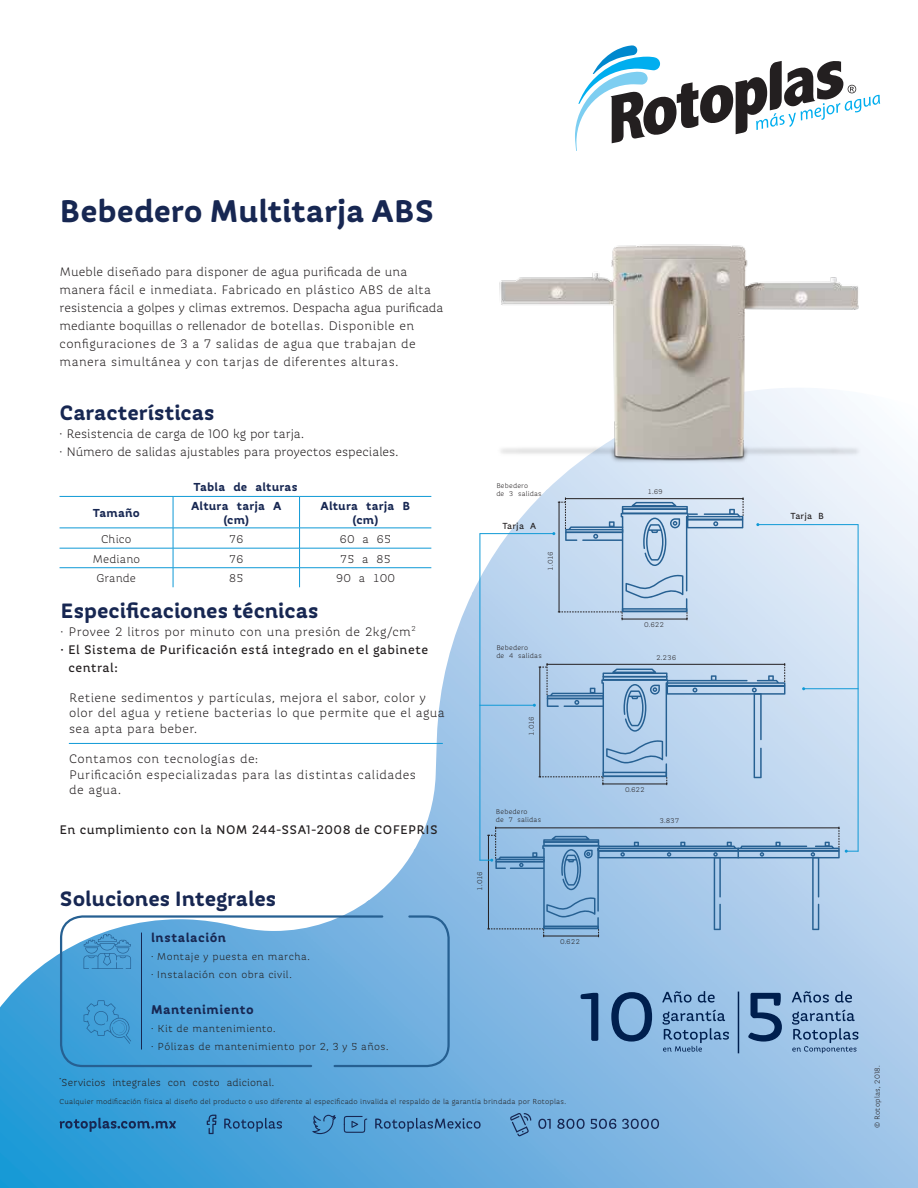
<style>
.page{position:relative;width:918px;height:1188px;background:#fff}
.page>*{position:absolute;margin:0;border:0;box-sizing:border-box;transform-origin:0 0}
.t1{font:700 31.5px "Rotoplas";letter-spacing:-.005em;color:#172752}
.t2{font:700 21px "Rotoplas";letter-spacing:-.005em;color:#172752}
.t3{font:300 12.75px/18px "Rotoplas";letter-spacing:.03em;color:#231f20}
.t4{font:12.75px "Rotoplas";letter-spacing:.035em;color:#231f20}
.t5{font:300 12.75px/18px "Rotoplas";letter-spacing:.005em;color:#231f20}
.t6{font:700 12.75px "Rotoplas";letter-spacing:.035em;color:#172752}
.t7{font:700 11.7px/14.1px "Rotoplas";letter-spacing:.015em;color:#172752;text-align:center}
.t8{font:300 11.7px "Rotoplas";letter-spacing:.01em;color:#231f20}
.t9{font:300 10.5px/18px "Rotoplas";letter-spacing:.04em;color:#231f20}
.t10{font:300 10.5px "Rotoplas";letter-spacing:.02em;color:#231f20}
.t11{font:9px "Rotoplas";letter-spacing:.02em;color:#231f20}
.t12{font:300 7.5px "Rotoplas";letter-spacing:.025em;color:#231f20}
.t13{font:300 7.05px/8.6px "Rotoplas";letter-spacing:.025em;color:#231f20}
</style>
<div class="page">
<img style="left:0;top:953px;width:918px;height:235px">
<img style="left:366px;top:850px;width:552px;height:52px">
<img style="left:414px;top:594px;width:504px;height:257px">
<img style="left:472px;top:492px;width:446px;height:102px">
<svg style="left:575px;top:45px;width:305px;height:106px"></svg>
<img style="left:490px;top:244px;width:390px;height:262px">
<svg style="left:344px;top:1116px;width:23px;height:17px"></svg>
<svg style="left:375px;top:1118px;width:106px;height:14px"></svg>
<svg style="left:312px;top:1115px;width:24px;height:19px"></svg>
<svg style="left:224px;top:1118px;width:58px;height:14px"></svg>
<svg style="left:207px;top:1115px;width:9px;height:19px"></svg>
<svg style="left:510px;top:1113px;width:21px;height:23px"></svg>
<svg style="left:538px;top:1119px;width:13px;height:10px"></svg>
<svg style="left:557px;top:1119px;width:59px;height:10px"></svg>
<svg style="left:622px;top:1119px;width:37px;height:10px"></svg>
<svg style="left:60px;top:1118px;width:116px;height:14px"></svg>
<hr style="left:60px;top:528px;width:113px;height:1px;background:#0f99d6">
<hr style="left:173px;top:528px;width:127px;height:1px;background:#0f99d6">
<hr style="left:300px;top:528px;width:131px;height:1px;background:#0f99d6">
<hr style="left:60px;top:548px;width:113px;height:1px;background:#0f99d6">
<hr style="left:173px;top:548px;width:127px;height:1px;background:#0f99d6">
<hr style="left:300px;top:548px;width:131px;height:1px;background:#0f99d6">
<hr style="left:60px;top:567px;width:113px;height:1px;background:#0f99d6">
<hr style="left:173px;top:567px;width:127px;height:1px;background:#0f99d6">
<svg style="left:173px;top:528px;width:1px;height:59px"></svg>
<hr style="left:300px;top:567px;width:131px;height:1px;background:#0f99d6">
<svg style="left:299px;top:528px;width:1px;height:59px"></svg>
<hr style="left:60px;top:496px;width:113px;height:1px;background:#0f99d6">
<hr style="left:173px;top:496px;width:127px;height:1px;background:#0f99d6">
<hr style="left:173px;top:497px;width:1px;height:31px;background:#0f99d6">
<hr style="left:300px;top:496px;width:131px;height:1px;background:#0f99d6">
<hr style="left:299px;top:497px;width:1px;height:31px;background:#0f99d6">
<hr style="left:69px;top:743px;width:374px;height:1px;background:#0f99d6">
<svg style="left:748px;top:993px;width:34px;height:49px"></svg>
<svg style="left:792px;top:991px;width:37px;height:12px"></svg>
<svg style="left:835px;top:991px;width:17px;height:12px"></svg>
<svg style="left:792px;top:1010px;width:66px;height:43px"></svg>
<svg style="left:581px;top:993px;width:17px;height:48px"></svg>
<svg style="left:611px;top:992px;width:41px;height:50px"></svg>
<svg style="left:662px;top:991px;width:30px;height:12px"></svg>
<svg style="left:698px;top:991px;width:17px;height:12px"></svg>
<svg style="left:663px;top:1010px;width:66px;height:42px"></svg>
<hr style="left:738px;top:992px;width:1px;height:61px;background:#001f4e">
<hr style="left:480px;top:533px;width:74px;height:1px;background:#0f99d6">
<svg style="left:552px;top:497px;width:192px;height:123px"></svg>
<hr style="left:480px;top:705px;width:54px;height:1px;background:#0f99d6">
<svg style="left:533px;top:663px;width:252px;height:122px"></svg>
<hr style="left:480px;top:534px;width:1px;height:327px;background:#0f99d6">
<hr style="left:758px;top:524px;width:100px;height:1px;background:#0f99d6">
<hr style="left:804px;top:688px;width:54px;height:1px;background:#0f99d6">
<svg style="left:480px;top:827px;width:378px;height:110px"></svg>
<hr style="left:858px;top:525px;width:1px;height:327px;background:#0f99d6">
<svg style="left:59px;top:914px;width:392px;height:154px"></svg>
<h1 class="t1" style="left:60px;top:192px;width:376px">Bebedero Multitarja ABS</h1>
<p class="t3" style="left:60px;top:262px;width:385px">Mueble diseñado para disponer de agua purificada de una manera fácil e inmediata. Fabricado en plástico ABS de alta resistencia a golpes y climas extremos. Despacha agua purificada mediante boquillas o rellenador de botellas. Disponible en configuraciones de 3 a 7 salidas de agua que trabajan de manera simultánea y con tarjas de diferentes alturas.</p>
<h2 class="t2" style="left:60px;top:400px;width:156px">Características</h2>
<p class="t5" style="left:60px;top:424px;width:340px">· Resistencia de carga de 100 kg por tarja.<br>· Número de salidas ajustables para proyectos especiales.</p>
<p class="t7" style="left:193px;top:480px;width:105px">Tabla de alturas</p>
<p class="t7" style="left:93px;top:506px;width:48px">Tamaño</p>
<p class="t7" style="left:191px;top:499px;width:92px">Altura tarja A (cm)</p>
<p class="t7" style="left:321px;top:499px;width:91px">Altura tarja B (cm)</p>
<p class="t8" style="left:101px;top:532px;width:32px">Chico</p>
<p class="t8" style="left:229px;top:532px;width:16px">76</p>
<p class="t8" style="left:340px;top:532px;width:53px">60 a 65</p>
<p class="t8" style="left:92px;top:552px;width:49px">Mediano</p>
<p class="t8" style="left:229px;top:552px;width:16px">76</p>
<p class="t8" style="left:340px;top:552px;width:53px">75 a 85</p>
<p class="t8" style="left:96px;top:572px;width:41px">Grande</p>
<p class="t8" style="left:229px;top:572px;width:16px">85</p>
<p class="t8" style="left:336px;top:572px;width:61px">90 a 100</p>
<h2 class="t2" style="left:61px;top:598px;width:259px">Especificaciones técnicas</h2>
<p class="t3" style="left:61px;top:622px;width:357px">· Provee 2 litros por minuto con una presión de 2kg/cm<sup>2</sup></p>
<p class="t4" style="left:61px;top:642px;width:369px">· El Sistema de Purificación está integrado en el gabinete</p>
<p class="t4" style="left:68px;top:660px;width:51px">central:</p>
<p class="t3" style="left:69px;top:690px;width:377px;line-height:15.3px">Retiene sedimentos y partículas, mejora el sabor, color y olor del agua y retiene bacterias lo que permite que el agua sea apta para beber.</p>
<p class="t3" style="left:69px;top:751px;width:348px;line-height:15.3px">Contamos con tecnologías de:<br>Purificación especializadas para las distintas calidades de agua.</p>
<p class="t4" style="left:60px;top:822px;width:380px">En cumplimiento con la NOM 244-SSA1-2008 de COFEPRIS</p>
<h2 class="t2" style="left:60px;top:886px;width:218px">Soluciones Integrales</h2>
<p class="t6" style="left:151px;top:930px;width:76px">lnstalación</p>
<p class="t9" style="left:151px;top:947px;width:160px">· Montaje y puesta en marcha. · Instalación con obra civil.</p>
<p class="t6" style="left:151px;top:1002px;width:104px">Mantenimiento</p>
<p class="t9" style="left:151px;top:1019px;width:239px">· Kit de mantenimiento.<br>· Pólizas de mantenimiento por 2, 3 y 5 años.</p>
<p class="t10" style="left:60px;top:1076px;width:216px"><sup>*</sup>Servicios integrales con costo adicional.</p>
<p class="t13" style="left:496px;top:481px;width:47px">Bebedero<br>de 3 salidas</p>
<p class="t11" style="left:502px;top:521px;width:35px">Tarja A</p>
<p class="t13" style="left:546px;top:571px;width:21px;rotate:-90deg">1.016</p>
<p class="t13" style="left:496px;top:643px;width:47px">Bebedero<br>de 4 salidas</p>
<p class="t13" style="left:648px;top:487px;width:17px">1.69</p>
<p class="t13" style="left:644px;top:621px;width:21px">0.622</p>
<p class="t13" style="left:656px;top:654px;width:22px">2.236</p>
<p class="t13" style="left:527px;top:736px;width:21px;rotate:-90deg">1.016</p>
<p class="t13" style="left:625px;top:786px;width:21px">0.622</p>
<p class="t13" style="left:496px;top:807px;width:47px">Bebedero<br>de 7 salidas</p>
<p class="t13" style="left:659px;top:817px;width:21px">3.837</p>
<p class="t13" style="left:476px;top:891px;width:21px;rotate:-90deg">1.016</p>
<p class="t13" style="left:560px;top:938px;width:21px">0.622</p>
<p class="t12" style="left:60px;top:1097px;width:508px">Cualquier modificación física al diseño del producto o uso diferente al especificado invalida el respaldo de la garantía brindada por Rotoplas.</p>
<p class="t11" style="left:791px;top:511px;width:35px">Tarja B</p>
<p class="t12" style="left:873px;top:1128px;width:65px;rotate:-90deg">© Rotoplas, 2018.</p>
</div>
